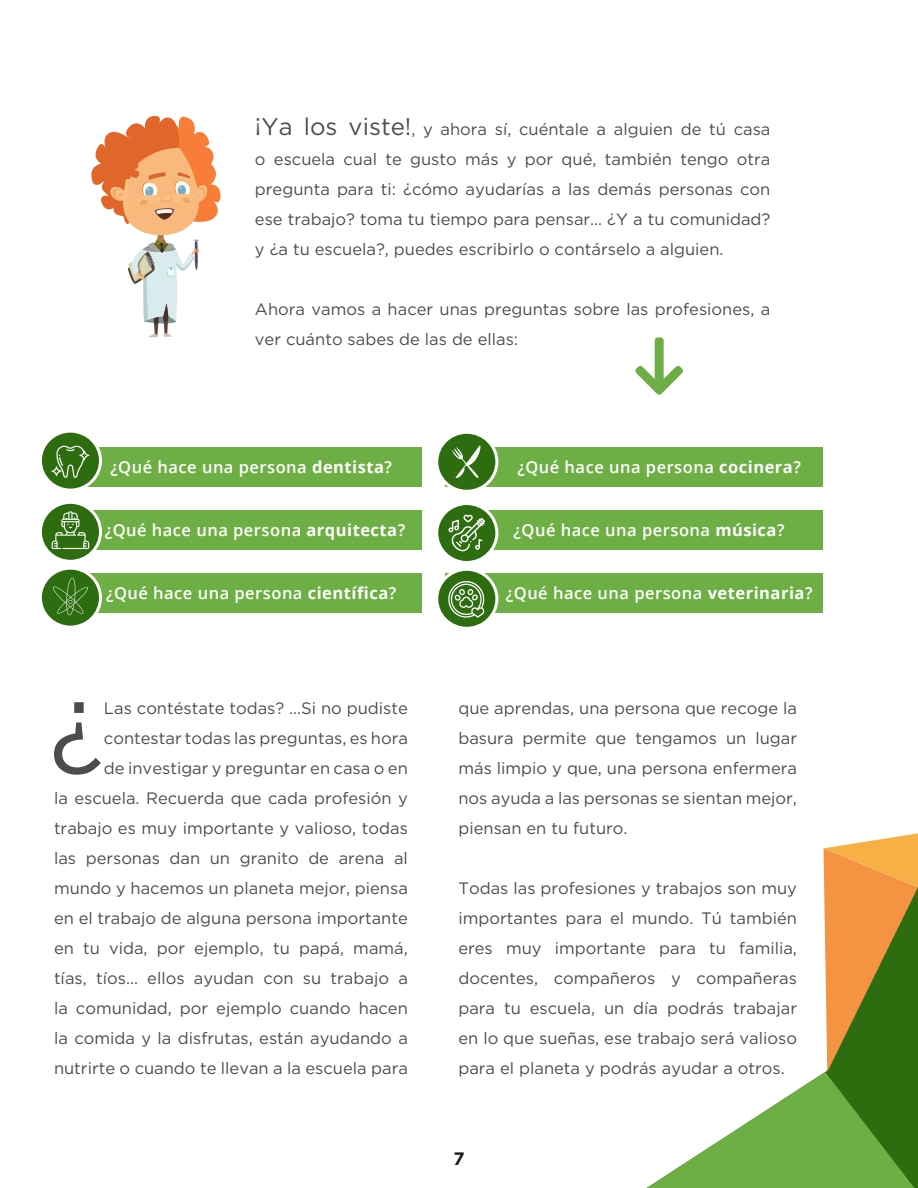
<style>
.page{position:relative;width:918px;height:1188px;background:#fff}
.page>*{position:absolute;margin:0;border:0;box-sizing:border-box;transform-origin:0 0}
.t1{font:102.15px "Gotham";color:#4b4c4d}
.t2{font:700 18px "Gotham";color:#231f20}
.t3{font:16.5px/30px "Gotham";color:#4b4c4d;text-align:justify}
.t4{font:600 16.5px "Open Sans";letter-spacing:.03em;color:#fff}
.s1{font-size:24px}
.s2{font-weight:700}
</style>
<div class="page">
<svg style="left:91px;top:115px;width:130px;height:222px"></svg>
<div style="left:54px;top:447px;width:368px;height:40px;background:#6eaf45"></div>
<div style="left:54px;top:511px;width:368px;height:39px;background:#6eaf45"></div>
<div style="left:445px;top:447px;width:377px;height:40px;background:#6eaf45"></div>
<div style="left:445px;top:511px;width:377px;height:39px;background:#6eaf45"></div>
<div style="left:54px;top:574px;width:368px;height:39px;background:#6eaf45"></div>
<div style="left:445px;top:574px;width:377px;height:39px;background:#6eaf45"></div>
<svg style="left:635px;top:337px;width:48px;height:58px"></svg>
<div style="left:437px;top:432px;width:60px;height:59px;background:#2d6d0f;border-radius:50%"></div>
<div style="left:435px;top:431px;width:63px;height:62px;border:3px solid #fff;border-radius:50%"></div>
<svg style="left:452px;top:445px;width:29px;height:33px"></svg>
<svg style="left:437px;top:504px;width:60px;height:58px"></svg>
<div style="left:435px;top:502px;width:63px;height:62px;border:3px solid #fff;border-radius:50%"></div>
<svg style="left:437px;top:569px;width:60px;height:59px"></svg>
<div style="left:435px;top:568px;width:63px;height:62px;border:3px solid #fff;border-radius:50%"></div>
<svg style="left:40px;top:431px;width:61px;height:59px"></svg>
<div style="left:39px;top:430px;width:63px;height:62px;border:3px solid #fff;border-radius:50%"></div>
<svg style="left:40px;top:502px;width:61px;height:59px"></svg>
<div style="left:39px;top:501px;width:63px;height:62px;border:3px solid #fff;border-radius:50%"></div>
<svg style="left:40px;top:568px;width:61px;height:59px"></svg>
<div style="left:39px;top:567px;width:63px;height:62px;border:3px solid #fff;border-radius:50%"></div>
<svg style="left:52px;top:578px;width:37px;height:37px"></svg>
<svg style="left:52px;top:511px;width:37px;height:38px"></svg>
<svg style="left:52px;top:446px;width:37px;height:32px"></svg>
<svg style="left:448px;top:515px;width:37px;height:36px"></svg>
<svg style="left:446px;top:578px;width:41px;height:40px;background:#60914a"></svg>
<svg style="left:647px;top:833px;width:271px;height:355px"></svg>
<p class="t3" style="left:255px;top:114px;width:517px"><span class="s1">¡Ya los viste!</span>, y ahora sí, cuéntale a alguien de tú casa o escuela cual te gusto más y por qué, también tengo otra pregunta para ti: ¿cómo ayudarías a las demás personas con ese trabajo? toma tu tiempo para pensar… ¿Y a tu comunidad? y ¿a tu escuela?, puedes escribirlo o contárselo a alguien.</p>
<p class="t3" style="left:255px;top:294px;width:517px">Ahora vamos a hacer unas preguntas sobre las profesiones, a ver cuánto sabes de las de ellas:</p>
<p class="t4" style="left:110px;top:456px;width:283px">¿Qué hace una persona <span class="s2">dentista</span>?</p>
<p class="t4" style="left:105px;top:519px;width:302px">¿Qué hace una persona <span class="s2">arquitecta</span>?</p>
<p class="t4" style="left:517px;top:456px;width:285px">¿Qué hace una persona <span class="s2">cocinera</span>?</p>
<p class="t4" style="left:514px;top:519px;width:272px">¿Qué hace una persona <span class="s2">música</span>?</p>
<p class="t4" style="left:106px;top:582px;width:292px">¿Qué hace una persona <span class="s2">científica</span>?</p>
<p class="t4" style="left:506px;top:582px;width:308px">¿Qué hace una persona <span class="s2">veterinaria</span>?</p>
<p class="t3" style="left:54px;top:693px;width:355px;text-align:right">Las contéstate todas? …Si no pudiste contestar todas las preguntas, es hora<br>de investigar y preguntar en casa o en<br>la escuela. Recuerda que cada profesión y trabajo es muy importante y valioso, todas las personas dan un granito de arena al mundo y hacemos un planeta mejor, piensa en el trabajo de alguna persona importante en tu vida, por ejemplo, tu papá, mamá, tías, tíos… ellos ayudan con su trabajo a la comunidad, por ejemplo cuando hacen la comida y la disfrutas, están ayudando a nutrirte o cuando te llevan a la escuela para</p>
<p class="t3" style="left:458px;top:693px;width:340px">que aprendas, una persona que recoge la basura permite que tengamos un lugar más limpio y que, una persona enfermera nos ayuda a las personas se sientan mejor, piensan en tu futuro.</p>
<p class="t1" style="left:49px;top:672px;width:56px">¿</p>
<p class="t3" style="left:458px;top:873px;width:340px">Todas las profesiones y trabajos son muy importantes para el mundo. Tú también eres muy importante para tu familia, docentes, compañeros y compañeras para tu escuela, un día podrás trabajar en lo que sueñas, ese trabajo será valioso para el planeta y podrás ayudar a otros.</p>
<p class="t2" style="left:453px;top:1146px;width:13px">7</p>
</div>
